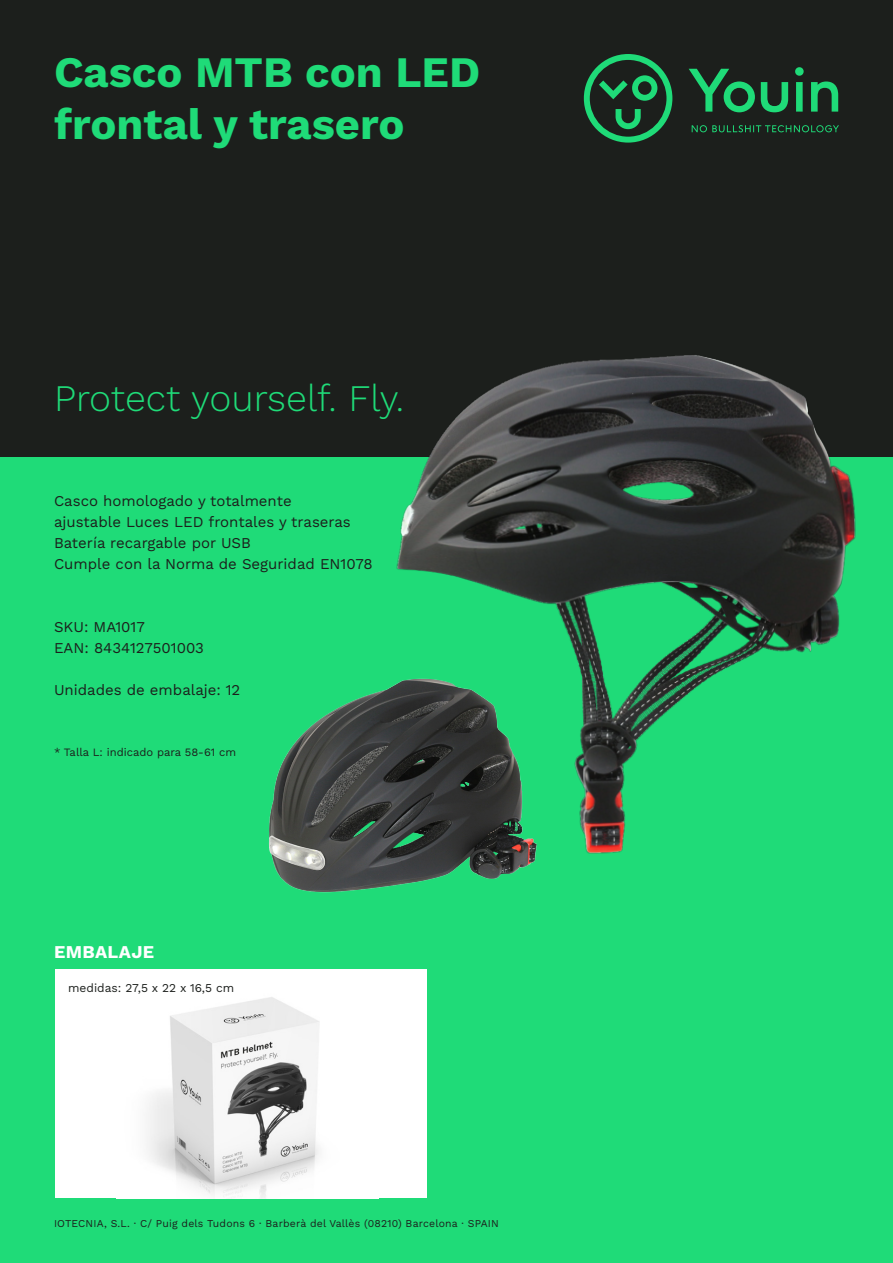
<style>
.page{position:relative;width:893px;height:1263px;background:#1fdb78}
.page>*{position:absolute;margin:0;border:0;box-sizing:border-box;transform-origin:0 0}
.t1{font:700 43.5px/52.2px "Work Sans";color:#1fdb78}
.t2{font:300 37.5px "Work Sans";color:#1fdb78}
.t3{font:700 18px "Work Sans";letter-spacing:.02em;color:#fff}
.t4{font:15px "Work Sans";color:#1c1f1c}
.t5{font:12px "Work Sans";color:#1c1f1c}
.t6{font:11.25px "Work Sans";color:#1c1f1c}
.t7{font:10.5px "Work Sans";letter-spacing:.015em;color:#1c1f1c}
</style>
<div class="page">
<div style="left:0;top:0;width:893px;height:457px;background:#1c1f1c"></div>
<svg style="left:584px;top:54px;width:255px;height:89px"></svg>
<div style="left:55px;top:969px;width:372px;height:229px;background:#fff"></div>
<img style="left:147px;top:997px;width:172px;height:201px">
<img style="left:396px;top:355px;width:460px;height:499px">
<img style="left:269px;top:640px;width:277px;height:253px">
<p class="t1" style="left:54px;top:44px;width:428px">Casco MTB con LED frontal y trasero</p>
<p class="t2" style="left:54px;top:371px;width:351px">Protect yourself. Fly.</p>
<p class="t4" style="left:54px;top:489px;width:239px">Casco homologado y totalmente</p>
<p class="t4" style="left:54px;top:510px;width:298px">ajustable Luces LED frontales y traseras</p>
<p class="t4" style="left:54px;top:531px;width:199px">Batería recargable por USB</p>
<p class="t4" style="left:54px;top:552px;width:320px">Cumple con la Norma de Seguridad EN1078</p>
<p class="t4" style="left:54px;top:615px;width:92px">SKU: MA1017</p>
<p class="t4" style="left:54px;top:636px;width:151px">EAN: 8434127501003</p>
<p class="t4" style="left:54px;top:678px;width:188px">Unidades de embalaje: 12</p>
<p class="t6" style="left:54px;top:744px;width:184px">* Talla L: indicado para 58-61 cm</p>
<p class="t3" style="left:54px;top:938px;width:102px">EMBALAJE</p>
<p class="t5" style="left:68px;top:978px;width:168px">medidas: 27,5 x 22 x 16,5 cm</p>
<p class="t7" style="left:54px;top:1216px;width:446px">IOTECNIA, S.L. · C/ Puig dels Tudons 6 · Barberà del Vallès (08210) Barcelona · SPAIN</p>
</div>
